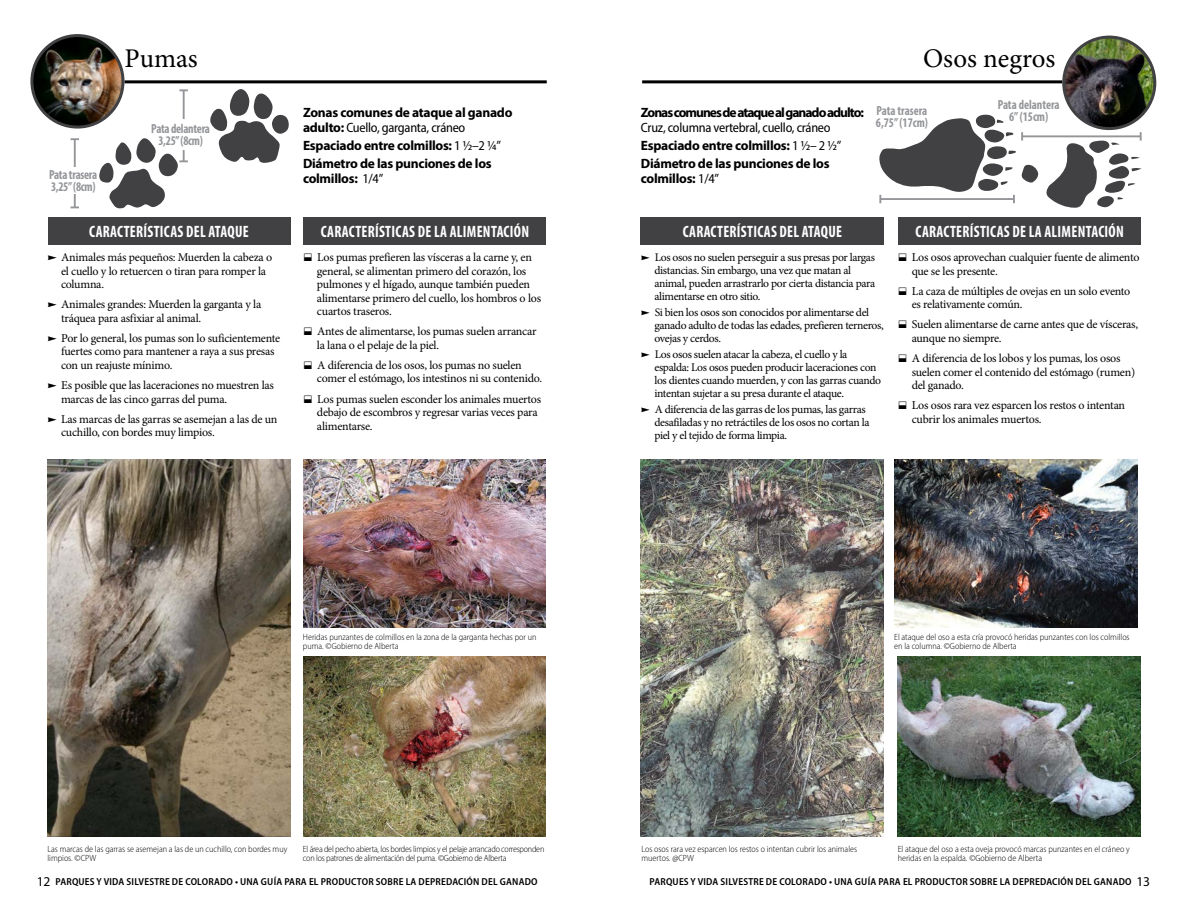
<style>
.page{position:relative;width:1188px;height:918px;background:#fff}
.page>*{position:absolute;margin:0;border:0;box-sizing:border-box;transform-origin:0 0}
.t1{font:27px "Minion Pro";color:#000}
.t2{font:700 condensed 16.5px "Myriad Pro";letter-spacing:.02em;color:#fff;scale:.91 1}
.t3{font:700 13.5px/17.7px "Myriad Pro";letter-spacing:-.02em;color:#000}
.t4{font:700 13.5px "Myriad Pro";letter-spacing:-.075em;color:#000}
.t5{font:700 condensed 13.2px/12px "Myriad Pro";letter-spacing:-.015em;color:#939598;text-align:center;scale:.91 1}
.t6{font:12px/13.5px "Minion Pro";letter-spacing:-.02em;color:#000}
.t7{font:11.7px/13px "Minion Pro";letter-spacing:-.03em;color:#000}
.t8{font:600 semi-condensed 10.2px "Myriad Pro";letter-spacing:.02em;color:#000}
.t9{font:300 semi-condensed 9px/9px "Myriad Pro";color:#000}
.t10{font:300 semi-condensed 9px/9px "Myriad Pro";letter-spacing:-.025em;color:#000}
.s1{font-weight:400;font-stretch:semi-condensed}
.s2{font-weight:400;font-stretch:normal;font-size:13.5px}
</style>
<div class="page">
<hr style="left:124px;top:80px;width:423px;height:3px;background:#000">
<hr style="left:642px;top:80px;width:420px;height:3px;background:#000">
<div style="left:48px;top:217px;width:243px;height:27px;background:#414042"></div>
<div style="left:641px;top:217px;width:243px;height:27px;background:#414042"></div>
<div style="left:303px;top:217px;width:243px;height:27px;background:#414042"></div>
<div style="left:898px;top:217px;width:243px;height:27px;background:#414042"></div>
<img style="left:48px;top:459px;width:243px;height:378px">
<img style="left:303px;top:459px;width:243px;height:169px">
<img style="left:894px;top:459px;width:243px;height:169px">
<img style="left:32px;top:36px;width:91px;height:91px;border-radius:46px">
<div style="left:30px;top:34px;width:95px;height:95px;border:3px solid #414042;border-radius:50%"></div>
<img style="left:1064px;top:37px;width:91px;height:92px;border-radius:46px">
<div style="left:1062px;top:36px;width:94px;height:94px;border:3px solid #414042;border-radius:50%"></div>
<img style="left:303px;top:656px;width:243px;height:181px">
<img style="left:898px;top:656px;width:243px;height:181px">
<hr style="left:183px;top:90px;width:2px;height:71px;background:#939598">
<svg style="left:179px;top:89px;width:9px;height:2px"></svg>
<hr style="left:74px;top:139px;width:2px;height:68px;background:#939598">
<svg style="left:71px;top:138px;width:8px;height:2px"></svg>
<svg style="left:71px;top:206px;width:8px;height:2px"></svg>
<div style="left:150px;top:120px;width:62px;height:30px;background:#fff"></div>
<svg style="left:210px;top:89px;width:79px;height:74px"></svg>
<img style="left:641px;top:459px;width:243px;height:378px">
<hr style="left:1022px;top:135px;width:119px;height:2px;background:#939598">
<svg style="left:879px;top:115px;width:160px;height:88px"></svg>
<svg style="left:1045px;top:132px;width:97px;height:76px"></svg>
<div style="left:41px;top:167px;width:65px;height:26px;background:#fff"></div>
<svg style="left:99px;top:138px;width:89px;height:71px"></svg>
<h1 class="t1" style="left:124px;top:40px;width:75px">Pumas</h1>
<h1 class="t1" style="left:923px;top:40px;width:134px">Osos negros</h1>
<p class="t4" style="left:641px;top:104px;width:225px">Zonas comunes de ataque al ganado adulto:</p>
<p class="t3" style="left:641px;top:118px;width:202px"><span class="s1">Cruz, columna vertebral, cuello, cráneo<br></span>Espaciado entre colmillos: <span class="s1">1 ½– 2 ½”<br></span>Diámetro de las punciones de los</p>
<p class="t3" style="left:641px;top:169px;width:80px">colmillos: <span class="s1">1/4”</span></p>
<h2 class="t2" style="left:89px;top:221px;width:177px">CARACTERÍSTICAS DEL ATAQUE</h2>
<p class="t6" style="left:61px;top:250px;width:213px">Animales más pequeños: Muerden la cabeza o el cuello y lo retuercen o tiran para romper la columna.</p>
<p class="t6" style="left:61px;top:298px;width:202px">Animales grandes: Muerden la garganta y la tráquea para asfixiar al animal.</p>
<p class="t6" style="left:61px;top:331px;width:221px">Por lo general, los pumas son lo suficientemente fuertes como para mantener a raya a sus presas con un reajuste mínimo.</p>
<p class="t6" style="left:61px;top:379px;width:214px">Es posible que las laceraciones no muestren las marcas de las cinco garras del puma.</p>
<p class="t6" style="left:61px;top:412px;width:218px">Las marcas de las garras se asemejan a las de un cuchillo, con bordes muy limpios.</p>
<p class="t5" style="left:998px;top:98px;width:70px">Pata delantera<br>6” (15cm)</p>
<p class="t5" style="left:876px;top:105px;width:59px;text-align:left">Pata trasera<br>6,75” (17cm)</p>
<p class="t3" style="left:303px;top:105px;width:211px;line-height:15px">Zonas comunes de ataque al ganado adulto: <span class="s1">Cuello, garganta, cráneo</span></p>
<p class="t3" style="left:303px;top:136px;width:200px">Espaciado entre colmillos: <span class="s1">1 ½–2 ¼”<br></span>Diámetro de las punciones de los</p>
<p class="t3" style="left:303px;top:169px;width:82px">colmillos: <span class="s1">1/4”</span></p>
<p class="t5" style="left:151px;top:123px;width:66px">Pata delantera<br>3,25” (8cm)</p>
<p class="t5" style="left:49px;top:168px;width:54px;text-align:left">Pata trasera<br>3,25” (8cm)</p>
<h2 class="t2" style="left:321px;top:221px;width:230px">CARACTERÍSTICAS DE LA ALIMENTACIÓN</h2>
<p class="t6" style="left:317px;top:250px;width:226px;text-indent:-14px">⬓ Los pumas prefieren las vísceras a la carne y, en general, se alimentan primero del corazón, los pulmones y el hígado, aunque también pueden alimentarse primero del cuello, los hombros o los cuartos traseros.</p>
<p class="t6" style="left:317px;top:325px;width:221px;text-indent:-14px">⬓ Antes de alimentarse, los pumas suelen arrancar la lana o el pelaje de la piel.</p>
<p class="t6" style="left:317px;top:358px;width:227px;text-indent:-14px">⬓ A diferencia de los osos, los pumas no suelen comer el estómago, los intestinos ni su contenido.</p>
<p class="t6" style="left:317px;top:392px;width:226px;text-indent:-14px">⬓ Los pumas suelen esconder los animales muertos debajo de escombros y regresar varias veces para alimentarse.</p>
<h2 class="t2" style="left:683px;top:221px;width:177px">CARACTERÍSTICAS DEL ATAQUE</h2>
<p class="t7" style="left:654px;top:250px;width:222px">Los osos no suelen perseguir a sus presas por largas distancias. Sin embargo, una vez que matan al animal, pueden arrastrarlo por cierta distancia para alimentarse en otro sitio.</p>
<p class="t7" style="left:654px;top:306px;width:231px">Si bien los osos son conocidos por alimentarse del ganado adulto de todas las edades, prefieren terneros, ovejas y cerdos.</p>
<p class="t7" style="left:654px;top:348px;width:228px">Los osos suelen atacar la cabeza, el cuello y la espalda: Los osos pueden producir laceraciones con los dientes cuando muerden, y con las garras cuando intentan sujetar a su presa durante el ataque.</p>
<p class="t7" style="left:654px;top:403px;width:217px">A diferencia de las garras de los pumas, las garras desafiladas y no retráctiles de los osos no cortan la piel y el tejido de forma limpia.</p>
<h2 class="t2" style="left:916px;top:221px;width:230px">CARACTERÍSTICAS DE LA ALIMENTACIÓN</h2>
<p class="t6" style="left:912px;top:250px;width:229px;text-indent:-14px">⬓ Los osos aprovechan cualquier fuente de alimento que se les presente.</p>
<p class="t6" style="left:912px;top:284px;width:220px;text-indent:-14px">⬓ La caza de múltiples de ovejas en un solo evento es relativamente común.</p>
<p class="t6" style="left:912px;top:318px;width:228px;text-indent:-14px">⬓ Suelen alimentarse de carne antes que de vísceras, aunque no siempre.</p>
<p class="t6" style="left:912px;top:352px;width:225px;text-indent:-14px">⬓ A diferencia de los lobos y los pumas, los osos suelen comer el contenido del estómago (rumen) del ganado.</p>
<p class="t6" style="left:912px;top:399px;width:215px;text-indent:-14px">⬓ Los osos rara vez esparcen los restos o intentan cubrir los animales muertos.</p>
<p class="t9" style="left:303px;top:632px;width:235px">Heridas punzantes de colmillos en la zona de la garganta hechas por un puma. ©Gobierno de Alberta</p>
<p class="t9" style="left:894px;top:632px;width:237px">El ataque del oso a esta cría provocó heridas punzantes con los colmillos en la columna. ©Gobierno de Alberta</p>
<p class="t9" style="left:48px;top:844px;width:241px">Las marcas de las garras se asemejan a las de un cuchillo, con bordes muy limpios. ©CPW</p>
<p class="t10" style="left:303px;top:844px;width:243px">El área del pecho abierta, los bordes limpios y el pelaje arrancado corresponden con los patrones de alimentación del puma. ©Gobierno de Alberta</p>
<p class="t9" style="left:898px;top:844px;width:234px">El ataque del oso a esta oveja provocó marcas punzantes en el cráneo y heridas en la espalda. ©Gobierno de Alberta</p>
<p class="t9" style="left:642px;top:844px;width:217px">Los osos rara vez esparcen los restos o intentan cubrir los animales muertos. @CPW</p>
<p class="t8" style="left:37px;top:875px;width:502px"><span class="s2">12</span> PARQUES Y VIDA SILVESTRE DE COLORADO • UNA GUÍA PARA EL PRODUCTOR SOBRE LA DEPREDACIÓN DEL GANADO</p>
<p class="t8" style="left:650px;top:875px;width:502px">PARQUES Y VIDA SILVESTRE DE COLORADO • UNA GUÍA PARA EL PRODUCTOR SOBRE LA DEPREDACIÓN DEL GANADO <span class="s2">13</span></p>
</div>
